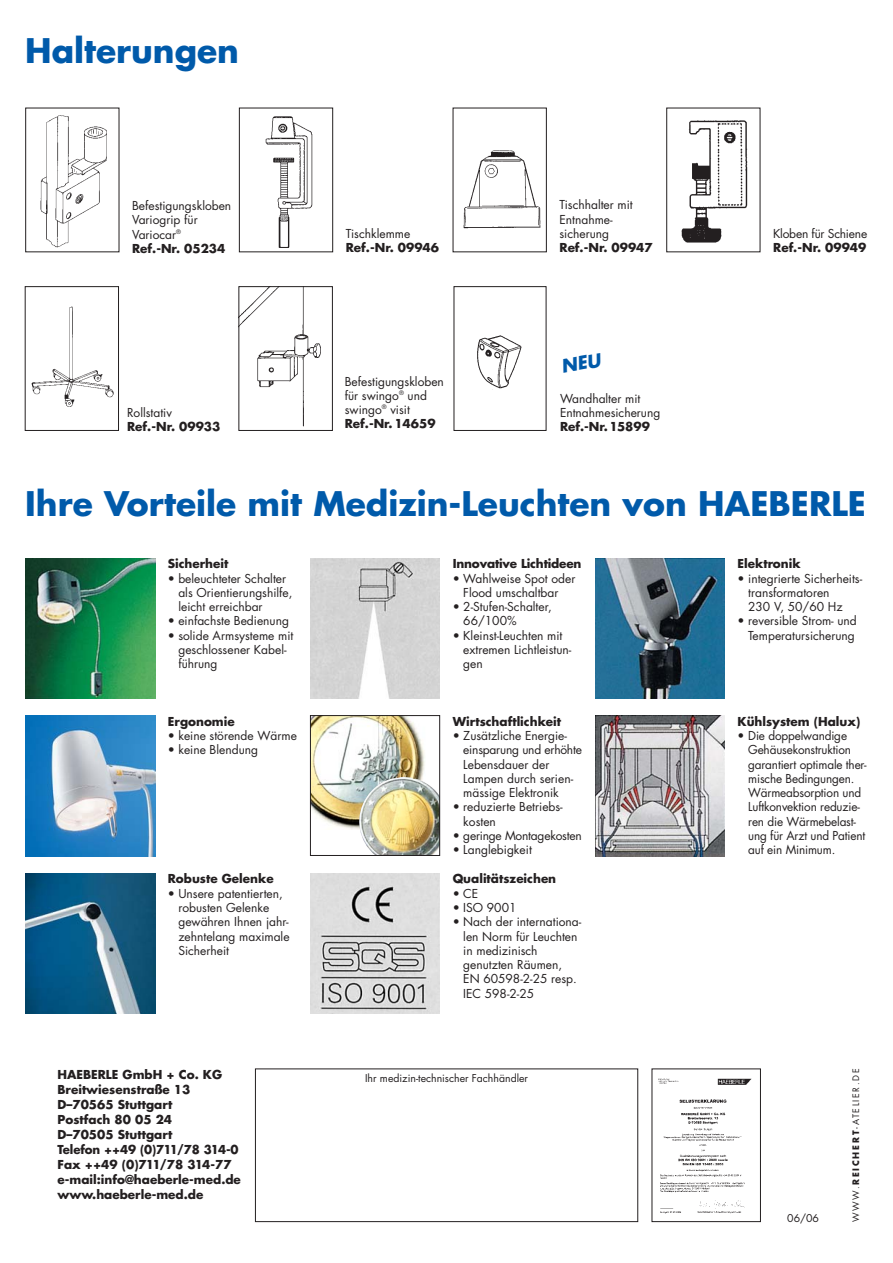
<style>
.page{position:relative;width:893px;height:1263px;background:#fff}
.page>*{position:absolute;margin:0;border:0;box-sizing:border-box;transform-origin:0 0}
.t1{font:700 33px "Futura";color:#005aaa}
.t2{font:12px/14.2px "Futura";color:#231f20}
.t3{font:700 12px/15px "Futura";color:#231f20}
.t4{font:12px "Futura";letter-spacing:-.02em;color:#231f20}
.t5{font:10.5px "Futura";color:#231f20}
.t6{font:8.7px "Futura";letter-spacing:.185em;color:#231f20}
.s1{font-weight:700}
</style>
<div class="page">
<img style="left:40px;top:115px;width:67px;height:133px">
<div style="left:25px;top:108px;width:94px;height:144px;border:1px solid #231f20"></div>
<img style="left:265px;top:116px;width:48px;height:132px">
<div style="left:239px;top:108px;width:94px;height:144px;border:1px solid #231f20"></div>
<img style="left:463px;top:150px;width:78px;height:79px">
<div style="left:453px;top:108px;width:94px;height:144px;border:1px solid #231f20"></div>
<img style="left:681px;top:120px;width:67px;height:123px">
<div style="left:666px;top:108px;width:94px;height:144px;border:1px solid #231f20"></div>
<img style="left:31px;top:306px;width:83px;height:101px">
<div style="left:25px;top:286px;width:94px;height:145px;border:1px solid #231f20"></div>
<img style="left:240px;top:288px;width:81px;height:139px">
<div style="left:238px;top:286px;width:95px;height:145px;border:1px solid #231f20"></div>
<img style="left:25px;top:558px;width:130px;height:141px">
<img style="left:25px;top:873px;width:130px;height:140px">
<img style="left:25px;top:716px;width:130px;height:140px">
<img style="left:310px;top:558px;width:130px;height:141px">
<img style="left:595px;top:558px;width:130px;height:141px">
<img style="left:312px;top:717px;width:113px;height:112px">
<img style="left:310px;top:873px;width:130px;height:140px">
<img style="left:595px;top:716px;width:130px;height:140px">
<div style="left:255px;top:1069px;width:383px;height:153px;border:1px solid #231f20"></div>
<img style="left:477px;top:335px;width:45px;height:55px">
<div style="left:454px;top:286px;width:92px;height:145px;border:1px solid #231f20"></div>
<img style="left:359px;top:777px;width:79px;height:77px">
<div style="left:310px;top:715px;width:130px;height:141px;border:1px solid #231f20"></div>
<img style="left:658px;top:1078px;width:94px;height:136px">
<div style="left:652px;top:1069px;width:109px;height:153px;border:1px solid #231f20"></div>
<h1 class="t1" style="left:25px;top:35px;width:215px">Halterungen</h1>
<p class="t2" style="left:132px;top:199px;width:101px">Befestigungskloben<br>Variogrip für<br>Variocar<sup>®<br></sup><span class="s1">Ref.-Nr. 05234</span></p>
<p class="t2" style="left:127px;top:406px;width:46px">Rollstativ</p>
<p class="t3" style="left:127px;top:420px;width:95px">Ref.-Nr. 09933</p>
<p class="t2" style="left:346px;top:227px;width:66px">Tischklemme</p>
<p class="t3" style="left:346px;top:241px;width:95px">Ref.-Nr. 09946</p>
<p class="t2" style="left:345px;top:375px;width:101px">Befestigungskloben für swingo<sup>®</sup> und swingo<sup>®</sup> visit<br><span class="s1">Ref.-Nr.14659</span></p>
<p class="t2" style="left:559px;top:199px;width:75px">Tischhalter mit<br>Entnahme&shy;sicherung</p>
<p class="t3" style="left:559px;top:241px;width:95px">Ref.-Nr. 09947</p>
<p class="t2" style="left:560px;top:392px;width:102px">Wandhalter mit<br>Entnahmesicherung</p>
<p class="t3" style="left:560px;top:420px;width:91px">Ref.-Nr.15899</p>
<p class="t4" style="left:773px;top:228px;width:96px">Kloben für Schiene</p>
<p class="t3" style="left:773px;top:241px;width:95px">Ref.-Nr. 09949</p>
<h1 class="t1" style="left:25px;top:489px;width:842px">Ihre Vorteile mit Medizin-Leuchten von HAEBERLE</h1>
<p class="t3" style="left:168px;top:557px;width:62px">Sicherheit</p>
<p class="t2" style="left:178px;top:572px;width:116px;text-indent:-11px">• beleuchteter Schalter als Orientierungshilfe, leicht erreichbar</p>
<p class="t2" style="left:168px;top:615px;width:123px">• einfachste Bedienung</p>
<p class="t2" style="left:178px;top:629px;width:116px;text-indent:-11px">• solide Armsysteme mit geschlossener Kabel&shy;führung</p>
<p class="t3" style="left:168px;top:715px;width:68px">Ergonomie</p>
<p class="t2" style="left:168px;top:730px;width:131px">• keine störende Wärme</p>
<p class="t2" style="left:168px;top:744px;width:92px">• keine Blendung</p>
<p class="t3" style="left:168px;top:872px;width:107px">Robuste Gelenke</p>
<p class="t2" style="left:178px;top:887px;width:113px;text-indent:-11px">• Unsere patentierten, robusten Gelenke gewähren Ihnen jahr&shy;zehntelang maximale<br>Sicherheit</p>
<p class="t3" style="left:453px;top:557px;width:130px">Innovative Lichtideen</p>
<p class="t2" style="left:453px;top:572px;width:124px;text-align:center">• Wahlweise Spot oder<br>Flood umschaltbar</p>
<p class="t2" style="left:463px;top:601px;width:90px;text-indent:-11px">• 2-Stufen-Schalter,<br>66/100%</p>
<p class="t2" style="left:463px;top:629px;width:110px;text-indent:-11px">• Kleinst-Leuchten mit extremen Lichtleistun&shy;gen</p>
<p class="t3" style="left:453px;top:715px;width:110px">Wirtschaftlichkeit</p>
<p class="t2" style="left:463px;top:730px;width:120px;text-indent:-11px">• Zusätzliche Energie&shy;einsparung und erhöhte<br>Lebensdauer der<br>Lampen durch serien&shy;mässige Elektronik</p>
<p class="t2" style="left:463px;top:801px;width:101px;text-indent:-11px">• reduzierte Betriebs&shy;kosten</p>
<p class="t4" style="left:453px;top:830px;width:131px">• geringe Montagekosten</p>
<p class="t2" style="left:453px;top:844px;width:81px">• Langlebigkeit</p>
<p class="t3" style="left:453px;top:872px;width:105px">Qualitätszeichen</p>
<p class="t2" style="left:453px;top:887px;width:27px">• CE</p>
<p class="t2" style="left:453px;top:901px;width:65px">• ISO 9001</p>
<p class="t2" style="left:463px;top:916px;width:120px;text-indent:-11px">• Nach der internationa&shy;len Norm für Leuchten in medizinisch genutzten Räumen,<br>EN 60598-2-25 resp.<br>IEC 598-2-25</p>
<p class="t3" style="left:58px;top:1068px;width:185px">HAEBERLE GmbH + Co. KG<br>Breitwiesenstraße 13<br>D–70565 Stuttgart<br>Postfach 80 05 24<br>D–70505 Stuttgart<br>Telefon ++49 (0)711/78 314-0<br>Fax ++49 (0)711/78 314-77 e-mail:info@haeberle-med.de www.haeberle-med.de</p>
<p class="t5" style="left:365px;top:1073px;width:164px">Ihr medizin-technischer Fachhändler</p>
<p class="t3" style="left:738px;top:557px;width:65px">Elektronik</p>
<p class="t2" style="left:748px;top:572px;width:115px;text-indent:-11px">• integrierte Sicherheits&shy;transformatoren<br>230 V, 50/60 Hz</p>
<p class="t2" style="left:738px;top:615px;width:121px;text-align:right">• reversible Strom- und<br>Temperatursicherung</p>
<p class="t3" style="left:738px;top:715px;width:124px">Kühlsystem (Halux)</p>
<p class="t2" style="left:748px;top:730px;width:120px;text-indent:-11px">• Die doppelwandige<br>Gehäusekonstruktion garantiert optimale ther&shy;mische Bedingungen.<br>Wärmeabsorption und<br>Luftkonvektion reduzie&shy;ren die Wärmebelast&shy;ung für Arzt und Patient auf ein Minimum.</p>
<p class="t5" style="left:787px;top:1213px;width:33px">06/06</p>
<p class="t6" style="left:852px;top:1222px;width:155px;rotate:-90deg">WWW.<span class="s1">REICHERT</span>-ATELIER.DE</p>
</div>
